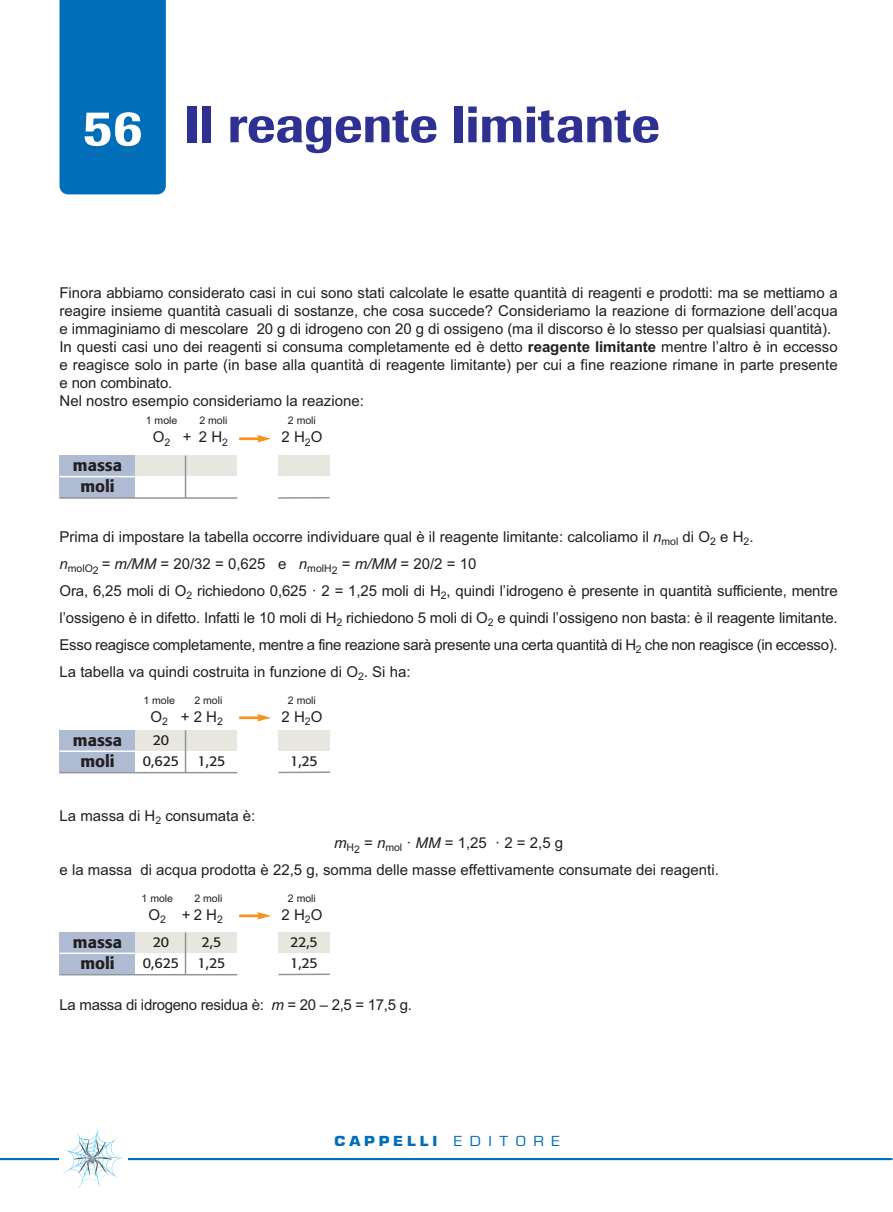
<style>
.page{position:relative;width:893px;height:1212px;background:#fff}
.page>*{position:absolute;margin:0;border:0;box-sizing:border-box;transform-origin:0 0}
.t1{font:500 51px "Imago";color:#2e3092}
.t2{font:500 16.5px/20.9px "Formata";color:#231f20;text-align:center}
.t3{font:15px/18px "Arial";letter-spacing:-.005em;color:#231f20}
.t4{font:14.25px/20.9px "Formata";letter-spacing:-.02em;color:#231f20}
.t5{font:700 13.5px "Eurostile";letter-spacing:.25em;color:#006db8;scale:1.12 1}
.t6{font:10.5px "Arial";color:#231f20}
.s1{color:#fff}
.s2{font-weight:700}
.s3{font-style:italic}
.s4{font-weight:400}
</style>
<div class="page">
<hr style="left:0;top:1158px;width:893px;height:2px;background:#056fb9">
<div style="left:60px;top:1127px;width:68px;height:62px;background:#fff"></div>
<div style="left:60px;top:0;width:106px;height:194px;background:#006db8"></div>
<img style="left:61px;top:1129px;width:63px;height:58px">
<hr style="left:239px;top:914px;width:21px;height:3px;background:#f7931d">
<svg style="left:257px;top:912px;width:14px;height:7px"></svg>
<hr style="left:239px;top:716px;width:21px;height:3px;background:#f7931d">
<svg style="left:257px;top:714px;width:14px;height:7px"></svg>
<hr style="left:239px;top:437px;width:21px;height:3px;background:#f7931d">
<svg style="left:257px;top:435px;width:14px;height:7px"></svg>
<div style="left:60px;top:456px;width:76px;height:21px;background:#aebbd2"></div>
<div style="left:135px;top:456px;width:51px;height:21px;background:#e7e7df"></div>
<div style="left:186px;top:456px;width:51px;height:21px;background:#e7e7df"></div>
<div style="left:278px;top:456px;width:51px;height:21px;background:#e7e7df"></div>
<div style="left:60px;top:477px;width:76px;height:21px;background:#aebbd2"></div>
<div style="left:135px;top:477px;width:51px;height:21px;background:#fff"></div>
<hr style="left:60px;top:497px;width:177px;height:2px;background:#939598">
<hr style="left:278px;top:497px;width:52px;height:2px;background:#939598">
<hr style="left:60px;top:476px;width:75px;height:1px;background:#fff">
<hr style="left:185px;top:456px;width:1px;height:42px;background:#939598">
<div style="left:60px;top:730px;width:76px;height:22px;background:#aebbd2"></div>
<div style="left:135px;top:730px;width:51px;height:22px;background:#e7e7df"></div>
<div style="left:186px;top:730px;width:51px;height:22px;background:#e7e7df"></div>
<div style="left:60px;top:751px;width:76px;height:22px;background:#aebbd2"></div>
<div style="left:135px;top:751px;width:51px;height:22px;background:#fff"></div>
<div style="left:186px;top:751px;width:51px;height:22px;background:#fff"></div>
<hr style="left:60px;top:772px;width:177px;height:1px;background:#939598">
<hr style="left:60px;top:750px;width:75px;height:2px;background:#fff">
<hr style="left:185px;top:730px;width:1px;height:42px;background:#939598">
<div style="left:278px;top:730px;width:51px;height:22px;background:#e7e7df"></div>
<div style="left:278px;top:751px;width:51px;height:21px;background:#fff"></div>
<hr style="left:278px;top:771px;width:52px;height:2px;background:#939598">
<div style="left:60px;top:932px;width:76px;height:22px;background:#aebbd2"></div>
<div style="left:135px;top:932px;width:51px;height:22px;background:#e7e7df"></div>
<div style="left:186px;top:932px;width:51px;height:22px;background:#e7e7df"></div>
<div style="left:60px;top:953px;width:76px;height:22px;background:#aebbd2"></div>
<div style="left:135px;top:953px;width:51px;height:22px;background:#fff"></div>
<div style="left:186px;top:953px;width:51px;height:22px;background:#fff"></div>
<hr style="left:59px;top:974px;width:178px;height:1px;background:#939598">
<hr style="left:59px;top:952px;width:76px;height:2px;background:#fff">
<hr style="left:185px;top:932px;width:1px;height:43px;background:#939598">
<div style="left:278px;top:932px;width:51px;height:22px;background:#e7e7df"></div>
<div style="left:278px;top:953px;width:51px;height:21px;background:#fff"></div>
<hr style="left:278px;top:973px;width:52px;height:2px;background:#939598">
<h1 class="t1" style="left:82px;top:106px;width:579px"><span class="s1">56</span> Il reagente limitante</h1>
<p class="t3" style="left:60px;top:284px;width:780px">Finora abbiamo considerato casi in cui sono stati calcolate le esatte quantità di reagenti e prodotti: ma se mettiamo a reagire insieme quantità casuali di sostanze, che cosa succede? Consideriamo la reazione di formazione dell’acqua e immaginiamo di mescolare 20 g di idrogeno con 20 g di ossigeno (ma il discorso è lo stesso per qualsiasi quantità).<br>In questi casi uno dei reagenti si consuma completamente ed è detto <span class="s2">reagente limitante</span> mentre l’altro è in eccesso e reagisce solo in parte (in base alla quantità di reagente limitante) per cui a fine reazione rimane in parte presente e non combinato.<br>Nel nostro esempio consideriamo la reazione:</p>
<p class="t6" style="left:146px;top:415px;width:33px">1 mole</p>
<p class="t6" style="left:199px;top:415px;width:30px">2 moli</p>
<p class="t6" style="left:288px;top:415px;width:30px">2 moli</p>
<p class="t3" style="left:153px;top:428px;width:77px">O<sub>2</sub> + 2 H<sub>2</sub></p>
<p class="t3" style="left:281px;top:428px;width:42px">2 H<sub>2</sub>O</p>
<p class="t2" style="left:73px;top:456px;width:51px">massa moli</p>
<p class="t3" style="left:60px;top:523px;width:780px;line-height:27px">Prima di impostare la tabella occorre individuare qual è il reagente limitante: calcoliamo il <span class="s3">n</span><sub>mol</sub> di O<sub>2</sub> e H<sub>2</sub>.<br><span class="s3">n</span><sub>molO2</sub> = <span class="s3">m/MM</span> = 20/32 = 0,625 e <span class="s3">n</span><sub>molH2</sub> = <span class="s3">m/MM</span> = 20/2 = 10<br>Ora, 6,25 moli di O<sub>2</sub> richiedono 0,625 · 2 = 1,25 moli di H<sub>2</sub>, quindi l’idrogeno è presente in quantità sufficiente, mentre l’ossigeno è in difetto. Infatti le 10 moli di H<sub>2</sub> richiedono 5 moli di O<sub>2</sub> e quindi l’ossigeno non basta: è il reagente limitante.<br>Esso reagisce completamente, mentre a fine reazione sarà presente una certa quantità di H<sub>2</sub> che non reagisce (in eccesso).<br>La tabella va quindi costruita in funzione di O<sub>2</sub>. Si ha:</p>
<p class="t6" style="left:143px;top:694px;width:33px">1 mole</p>
<p class="t6" style="left:194px;top:694px;width:30px">2 moli</p>
<p class="t6" style="left:288px;top:694px;width:30px">2 moli</p>
<p class="t3" style="left:150px;top:707px;width:74px">O<sub>2</sub> + 2 H<sub>2</sub></p>
<p class="t3" style="left:281px;top:707px;width:42px">2 H<sub>2</sub>O</p>
<p class="t2" style="left:73px;top:731px;width:51px">massa</p>
<p class="t4" style="left:153px;top:731px;width:18px">20</p>
<p class="t2" style="left:80px;top:752px;width:36px">moli</p>
<p class="t4" style="left:143px;top:752px;width:38px">0,625</p>
<p class="t4" style="left:197px;top:752px;width:29px">1,25</p>
<p class="t4" style="left:290px;top:751px;width:29px">1,25</p>
<p class="t3" style="left:60px;top:806px;width:197px">La massa di H<sub>2</sub> consumata è:</p>
<p class="t3" style="left:60px;top:829px;width:661px;line-height:27px;text-indent:274px"><span class="s3">m</span><sub>H2</sub> = <span class="s3">n</span><sub>mol</sub> · <span class="s3">MM</span> = 1,25 · 2 = 2,5 g<br>e la massa di acqua prodotta è 22,5 g, somma delle masse effettivamente consumate dei reagenti.</p>
<p class="t6" style="left:142px;top:892px;width:33px">1 mole</p>
<p class="t6" style="left:194px;top:892px;width:30px">2 moli</p>
<p class="t6" style="left:288px;top:892px;width:30px">2 moli</p>
<p class="t3" style="left:149px;top:905px;width:76px">O<sub>2</sub> +2 H<sub>2</sub></p>
<p class="t3" style="left:281px;top:905px;width:42px">2 H<sub>2</sub>O</p>
<p class="t2" style="left:73px;top:933px;width:51px">massa</p>
<p class="t4" style="left:153px;top:933px;width:18px">20</p>
<p class="t4" style="left:201px;top:933px;width:21px">2,5</p>
<p class="t2" style="left:80px;top:954px;width:36px">moli</p>
<p class="t4" style="left:143px;top:954px;width:38px">0,625</p>
<p class="t4" style="left:197px;top:954px;width:29px">1,25</p>
<p class="t4" style="left:290px;top:933px;width:29px">22,5<br>1,25</p>
<p class="t3" style="left:60px;top:995px;width:354px">La massa di idrogeno residua è: <span class="s3">m</span> = 20 – 2,5 = 17,5 g.</p>
<p class="t5" style="left:335px;top:1136px;width:203px">CAPPELLI <span class="s4">E D I T O R E</span></p>
</div>
